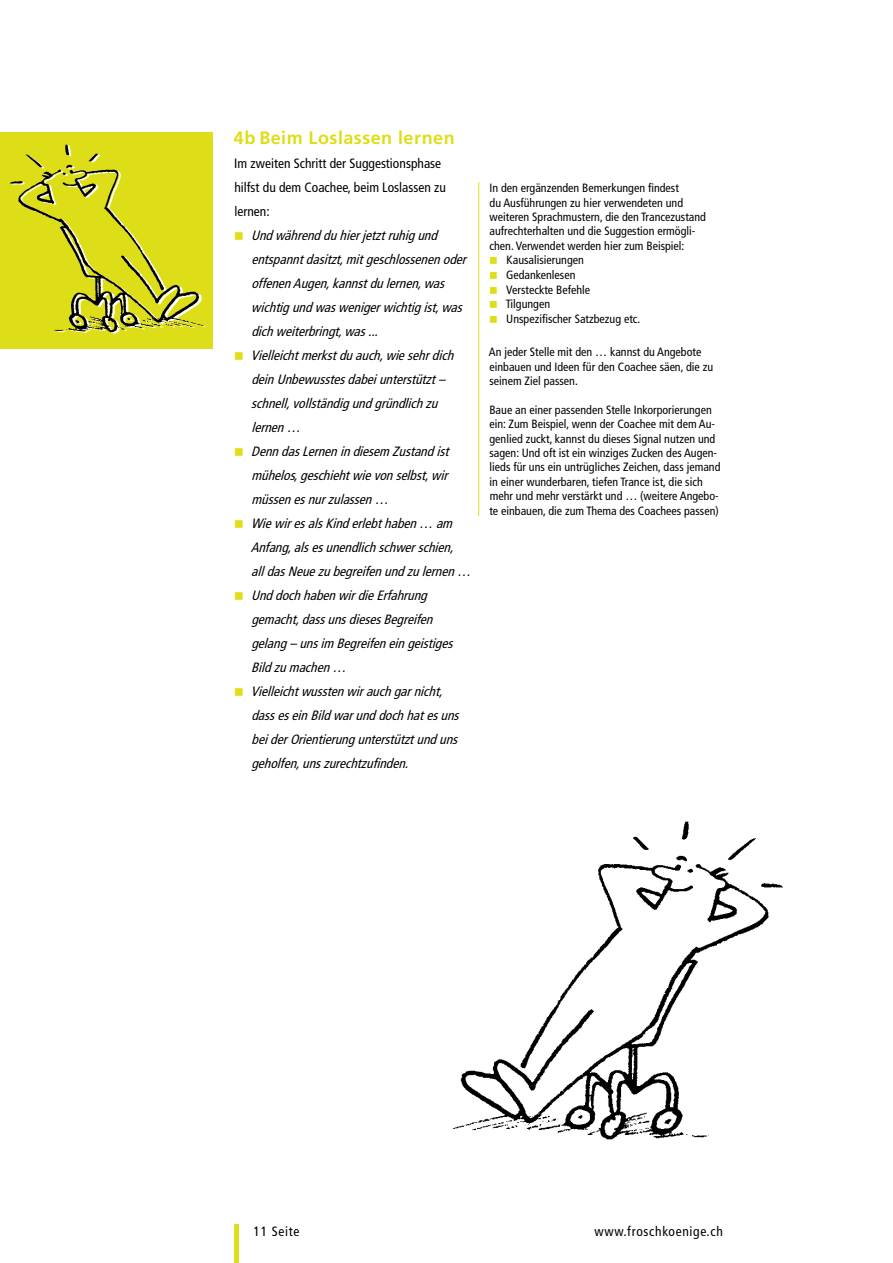
<style>
.page{position:relative;width:893px;height:1263px;background:#fff}
.page>*{position:absolute;margin:0;border:0;box-sizing:border-box;transform-origin:0 0}
.t1{font:700 18px "Frutiger LT Std";letter-spacing:.025em;color:#dede18}
.t2{font:italic condensed 13.5px/24px "Frutiger LT Std";color:#000}
.t3{font:condensed 13.5px/24px "Frutiger";color:#000}
.t4{font:condensed 13.5px "Frutiger LT Std";letter-spacing:.05em;color:#000}
.t5{font:condensed 12px/14.4px "Frutiger LT Std";color:#000}
</style>
<div class="page">
<div style="left:0;top:132px;width:213px;height:216px;background:#dede18"></div>
<hr style="left:478px;top:182px;width:1px;height:334px;background:#dede18">
<img style="left:453px;top:821px;width:330px;height:319px">
<img style="left:9px;top:144px;width:198px;height:190px">
<div style="left:234px;top:1224px;width:5px;height:39px;background:#dede18"></div>
<h1 class="t1" style="left:234px;top:127px;width:222px">4b Beim Loslassen lernen</h1>
<p class="t3" style="left:234px;top:151px;width:213px">Im zweiten Schritt der Suggestionsphase hilfst du dem Coachee, beim Loslassen zu lernen:</p>
<p class="t2" style="left:251px;top:223px;width:226px">Undwährendduhierjetztruhigund entspanntdasitzt,mitgeschlossenenoder offenenAugen,kannstdulernen,was wichtigundwaswenigerwichtigist,was dichweiterbringt,was...<br>Vielleichtmerkstduauch,wiesehrdich deinUnbewusstesdabeiunterstützt– schnell,vollständigundgründlichzu lernen…<br>DenndasLernenindiesem Zustandist mühelos,geschiehtwievonselbst,wir müssenesnurzulassen… WiewiresalsKinderlebthaben… am Anfang,alsesunendlichschwerschien, alldasNeuezubegreifenundzulernen… UnddochhabenwirdieErfahrung gemacht,dassunsdiesesBegreifen gelang–unsim Begreifeneingeistiges Bildzumachen… Vielleichtwusstenwirauchgarnicht, dasseseinBildwarunddochhatesuns beiderOrientierungunterstütztunduns geholfen,unszurechtzufinden.</p>
<p class="t5" style="left:489px;top:181px;width:191px">In den ergänzenden Bemerkungen findest</p>
<p class="t5" style="left:490px;top:195px;width:195px">du Ausführungen zu hier verwendeten und</p>
<p class="t5" style="left:490px;top:210px;width:218px">weiteren Sprachmustern, die den Trancezustand</p>
<p class="t5" style="left:489px;top:224px;width:207px">aufrechterhalten und die Suggestion ermögli-</p>
<p class="t5" style="left:489px;top:239px;width:196px">chen. Verwendet werden hier zum Beispiel:</p>
<p class="t5" style="left:507px;top:253px;width:79px">Kausalisierungen</p>
<p class="t5" style="left:506px;top:268px;width:71px">Gedankenlesen</p>
<p class="t5" style="left:506px;top:282px;width:85px">Versteckte Befehle</p>
<p class="t5" style="left:506px;top:297px;width:46px">Tilgungen</p>
<p class="t5" style="left:506px;top:312px;width:136px">Unspezifischer Satzbezug etc.</p>
<p class="t5" style="left:489px;top:345px;width:226px">An jeder Stelle mit den … kannst du Angebote einbauen und Ideen für den Coachee säen, die zu seinem Ziel passen.</p>
<p class="t5" style="left:489px;top:403px;width:233px">Baue an einer passenden Stelle Inkorporierungen ein: Zum Beispiel, wenn der Coachee mit dem Au&shy;genlied zuckt, kannst du dieses Signal nutzen und sagen: Und oft ist ein winziges Zucken des Augen&shy;lieds für uns ein untrügliches Zeichen, dass jemand in einer wunderbaren, tiefen Trance ist, die sich mehr und mehr verstärkt und … (weitere Angebo&shy;te einbauen, die zum Thema des Coachees passen)</p>
<p class="t4" style="left:254px;top:1223px;width:47px">11 Seite</p>
<p class="t4" style="left:595px;top:1223px;width:130px">www.froschkoenige.ch</p>
</div>
